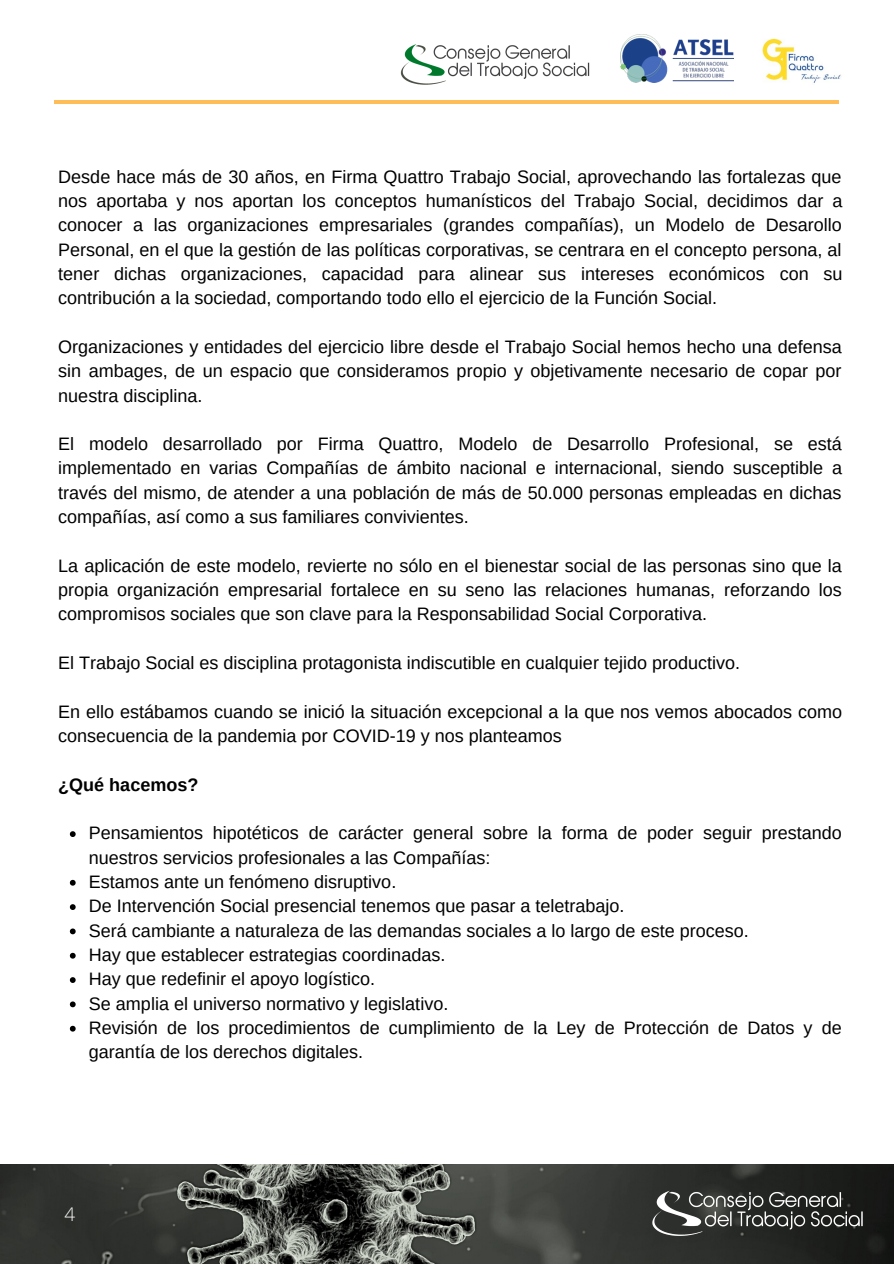
<style>
.page{position:relative;width:894px;height:1264px;background:#fff}
.page>*{position:absolute;margin:0;border:0;box-sizing:border-box;transform-origin:0 0}
.t1{font:300 18.9px "Open Sans";color:#fff}
.t2{font:18px/24.3px "Arimo";color:#000;text-align:justify}
.t3{font:700 18px "Arimo";color:#000}
</style>
<div class="page">
<hr style="left:55px;top:100px;width:783px;height:3px;background:#ffbd59">
<img style="left:0;top:1164px;width:582px;height:99px">
<img style="left:582px;top:1164px;width:311px;height:99px">
<img style="left:400px;top:44px;width:190px;height:41px">
<svg style="left:70px;top:831px;width:6px;height:6px"></svg>
<svg style="left:70px;top:879px;width:6px;height:6px"></svg>
<svg style="left:70px;top:904px;width:6px;height:6px"></svg>
<svg style="left:70px;top:928px;width:6px;height:6px"></svg>
<svg style="left:70px;top:952px;width:6px;height:6px"></svg>
<svg style="left:70px;top:977px;width:6px;height:5px"></svg>
<svg style="left:70px;top:1001px;width:6px;height:6px"></svg>
<svg style="left:70px;top:1025px;width:6px;height:6px"></svg>
<img style="left:762px;top:38px;width:79px;height:45px">
<img style="left:620px;top:35px;width:113px;height:47px">
<p class="t2" style="left:58px;top:164px;width:785px">Desde hace más de 30 años, en Firma Quattro Trabajo Social, aprovechando las fortalezas que nos aportaba y nos aportan los conceptos humanísticos del Trabajo Social, decidimos dar a conocer a las organizaciones empresariales (grandes compañías), un Modelo de Desarollo Personal, en el que la gestión de las políticas corporativas, se centrara en el concepto persona, al tener dichas organizaciones, capacidad para alinear sus intereses económicos con su contribución a la sociedad, comportando todo ello el ejercicio de la Función Social.</p>
<p class="t2" style="left:58px;top:334px;width:784px">Organizaciones y entidades del ejercicio libre desde el Trabajo Social hemos hecho una defensa sin ambages, de un espacio que consideramos propio y objetivamente necesario de copar por nuestra disciplina.</p>
<p class="t2" style="left:58px;top:432px;width:785px">El modelo desarrollado por Firma Quattro, Modelo de Desarrollo Profesional, se está implementado en varias Compañías de ámbito nacional e internacional, siendo susceptible a través del mismo, de atender a una población de más de 50.000 personas empleadas en dichas compañías, así como a sus familiares convivientes.</p>
<p class="t2" style="left:58px;top:553px;width:785px">La aplicación de este modelo, revierte no sólo en el bienestar social de las personas sino que la propia organización empresarial fortalece en su seno las relaciones humanas, reforzando los compromisos sociales que son clave para la Responsabilidad Social Corporativa.</p>
<p class="t2" style="left:58px;top:650px;width:683px">El Trabajo Social es disciplina protagonista indiscutible en cualquier tejido productivo.</p>
<p class="t2" style="left:58px;top:699px;width:785px">En ello estábamos cuando se inició la situación excepcional a la que nos vemos abocados como consecuencia de la pandemia por COVID-19 y nos planteamos</p>
<p class="t3" style="left:58px;top:774px;width:142px">¿Qué hacemos?</p>
<p class="t2" style="left:89px;top:821px;width:754px;text-align:left">Pensamientos hipotéticos de carácter general sobre la forma de poder seguir prestando nuestros servicios profesionales a las Compañías:<br>Estamos ante un fenómeno disruptivo.<br>De Intervención Social presencial tenemos que pasar a teletrabajo.<br>Será cambiante a naturaleza de las demandas sociales a lo largo de este proceso.<br>Hay que establecer estrategias coordinadas.<br>Hay que redefinir el apoyo logístico.<br>Se amplia el universo normativo y legislativo.<br>Revisión de los procedimientos de cumplimiento de la Ley de Protección de Datos y de garantía de los derechos digitales.</p>
<p class="t1" style="left:65px;top:1201px;width:12px">4</p>
</div>
